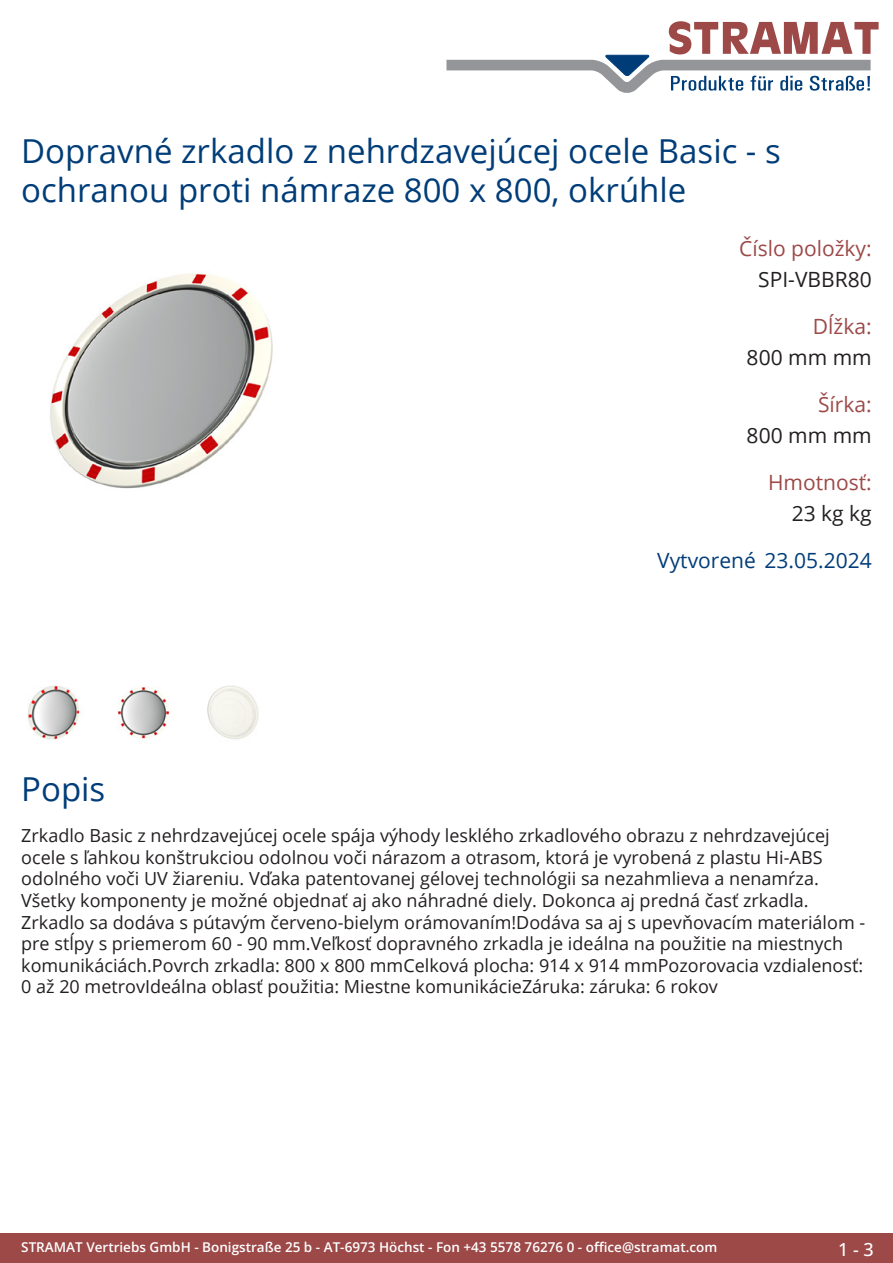
<style>
.page{position:relative;width:893px;height:1263px;background:#fff}
.page>*{position:absolute;margin:0;border:0;box-sizing:border-box;transform-origin:0 0}
.Produkttitel{font:33px/39.6px "Open Sans";color:#003d78}
.TechDaten_Überschrif{font:21px "Open Sans";color:#9c4948}
.TechDaten_Inhalt{font:21px "Open Sans";color:#231f20}
.Erstellungsdatum{font:21px "Open Sans";color:#003d78}
.Beschreibung_Text{font:18px/21.6px "Open Sans";color:#231f20}
.t1{font:500 18px "Open Sans";color:#fff}
.t2{font:600 13.5px "Open Sans";color:#fff}
</style>
<div class="page">
<div style="left:0;top:1233px;width:893px;height:30px;background:#9c4948"></div>
<svg style="left:446px;top:21px;width:433px;height:72px"></svg>
<img style="left:50px;top:273px;width:223px;height:216px">
<img style="left:28px;top:685px;width:52px;height:55px">
<img style="left:118px;top:687px;width:52px;height:52px">
<img style="left:207px;top:685px;width:52px;height:55px">
<p class="Produkttitel" style="left:21px;top:130px;width:761px">Dopravné zrkadlo z nehrdzavejúcej ocele Basic - s ochranou proti námraze 800 x 800, okrúhle</p>
<p class="TechDaten_Überschrif" style="left:739px;top:234px;width:134px">Číslo položky:</p>
<p class="TechDaten_Inhalt" style="left:758px;top:265px;width:115px">SPI-VBBR80</p>
<p class="TechDaten_Überschrif" style="left:813px;top:312px;width:60px">Dĺžka:</p>
<p class="TechDaten_Inhalt" style="left:747px;top:343px;width:127px">800 mm mm</p>
<p class="TechDaten_Überschrif" style="left:818px;top:390px;width:55px">Šírka:</p>
<p class="TechDaten_Inhalt" style="left:747px;top:421px;width:127px">800 mm mm</p>
<p class="TechDaten_Überschrif" style="left:768px;top:468px;width:105px">Hmotnosť:</p>
<p class="TechDaten_Inhalt" style="left:792px;top:499px;width:82px">23 kg kg</p>
<p class="Erstellungsdatum" style="left:657px;top:546px;width:216px">Vytvorené 23.05.2024</p>
<p class="Produkttitel" style="left:21px;top:768px;width:86px">Popis</p>
<p class="Beschreibung_Text" style="left:21px;top:824px;width:845px">Zrkadlo Basic z nehrdzavejúcej ocele spája výhody lesklého zrkadlového obrazu z nehrdzavejúcej ocele s ľahkou konštrukciou odolnou voči nárazom a otrasom, ktorá je vyrobená z plastu Hi-ABS odolného voči UV žiareniu. Vďaka patentovanej gélovej technológii sa nezahmlieva a nenamŕza.<br>Všetky komponenty je možné objednať aj ako náhradné diely. Dokonca aj predná časť zrkadla.<br>Zrkadlo sa dodáva s pútavým červeno-bielym orámovaním!Dodáva sa aj s upevňovacím materiálom - pre stĺpy s priemerom 60 - 90 mm.Veľkosť dopravného zrkadla je ideálna na použitie na miestnych komunikáciách.Povrch zrkadla: 800 x 800 mmCelková plocha: 914 x 914 mmPozorovacia vzdialenosť:<br>0 až 20 metrovIdeálna oblasť použitia: Miestne komunikácieZáruka: záruka: 6 rokov</p>
<p class="t2" style="left:21px;top:1238px;width:698px">STRAMAT Vertriebs GmbH - Bonigstraße 25 b - AT-6973 Höchst - Fon +43 5578 76276 0 - office@stramat.com</p>
<p class="t1" style="left:838px;top:1237px;width:37px">1 - 3</p>
</div>
